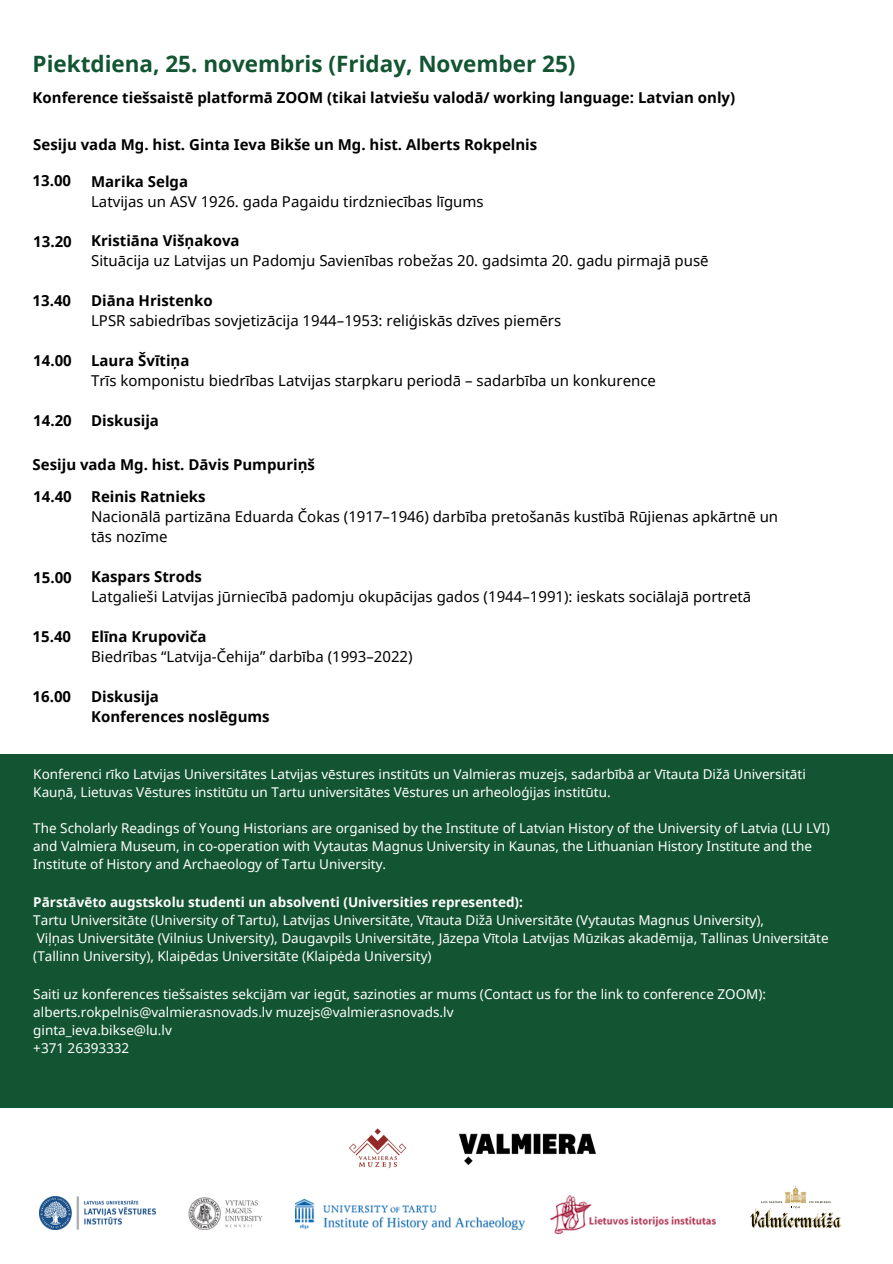
<style>
.page{position:relative;width:893px;height:1264px;background:#fff}
.page>*{position:absolute;margin:0;border:0;box-sizing:border-box;transform-origin:0 0}
.t1{font:700 22.5px "Noto Sans";color:#135532}
.t2{font:15px/20px "Noto Sans";color:#000}
.t3{font:700 15px/20px "Noto Sans";color:#000}
.t4{font:13.5px/18px "Noto Sans";color:#fff}
.t5{font:700 13.5px "Noto Sans";color:#fff}
</style>
<div class="page">
<img style="left:349px;top:1128px;width:58px;height:41px">
<img style="left:39px;top:1196px;width:116px;height:33px">
<img style="left:188px;top:1197px;width:74px;height:32px">
<img style="left:550px;top:1195px;width:165px;height:38px">
<img style="left:296px;top:1199px;width:228px;height:30px">
<img style="left:458px;top:1133px;width:138px;height:33px">
<svg style="left:750px;top:1185px;width:91px;height:43px"></svg>
<div style="left:0;top:754px;width:892px;height:353px;background:#135532"></div>
<h1 class="t1" style="left:33px;top:48px;width:544px">Piektdiena, 25. novembris (Friday, November 25)</h1>
<p class="t3" style="left:33px;top:87px;width:704px">Konference tiešsaistē platformā ZOOM (tikai latviešu valodā/ working language: Latvian only)</p>
<p class="t3" style="left:33px;top:134px;width:505px">Sesiju vada Mg. hist. Ginta Ieva Bikše un Mg. hist. Alberts Rokpelnis</p>
<p class="t3" style="left:33px;top:170px;width:40px">13.00</p>
<p class="t3" style="left:33px;top:231px;width:40px">13.20</p>
<p class="t3" style="left:33px;top:290px;width:40px">13.40</p>
<p class="t3" style="left:33px;top:350px;width:40px">14.00</p>
<p class="t3" style="left:33px;top:410px;width:40px">14.20</p>
<p class="t3" style="left:91px;top:171px;width:98px">Marika Selga</p>
<p class="t2" style="left:91px;top:191px;width:394px">Latvijas un ASV 1926. gada Pagaidu tirdzniecības līgums</p>
<p class="t3" style="left:91px;top:231px;width:150px">Kristiāna Višņakova</p>
<p class="t2" style="left:91px;top:251px;width:619px">Situācija uz Latvijas un Padomju Savienības robežas 20. gadsimta 20. gadu pirmajā pusē</p>
<p class="t3" style="left:91px;top:291px;width:123px">Diāna Hristenko</p>
<p class="t2" style="left:91px;top:311px;width:471px">LPSR sabiedrības sovjetizācija 1944–1953: reliģiskās dzīves piemērs</p>
<p class="t3" style="left:91px;top:350px;width:100px">Laura Švītiņa</p>
<p class="t2" style="left:91px;top:370px;width:566px">Trīs komponistu biedrības Latvijas starpkaru periodā – sadarbība un konkurence</p>
<p class="t3" style="left:91px;top:410px;width:69px">Diskusija</p>
<p class="t3" style="left:33px;top:454px;width:284px">Sesiju vada Mg. hist. Dāvis Pumpuriņš</p>
<p class="t3" style="left:33px;top:486px;width:40px">14.40</p>
<p class="t3" style="left:33px;top:566px;width:40px">15.00</p>
<p class="t3" style="left:33px;top:626px;width:40px">15.40</p>
<p class="t3" style="left:33px;top:686px;width:40px">16.00</p>
<p class="t3" style="left:91px;top:486px;width:116px">Reinis Ratnieks</p>
<p class="t2" style="left:91px;top:506px;width:688px">Nacionālā partizāna Eduarda Čokas (1917–1946) darbība pretošanās kustībā Rūjienas apkārtnē un tās nozīme</p>
<p class="t3" style="left:91px;top:566px;width:112px">Kaspars Strods</p>
<p class="t2" style="left:91px;top:586px;width:661px">Latgalieši Latvijas jūrniecībā padomju okupācijas gados (1944–1991): ieskats sociālajā portretā</p>
<p class="t3" style="left:91px;top:626px;width:117px">Elīna Krupoviča</p>
<p class="t2" style="left:91px;top:646px;width:323px">Biedrības “Latvija-Čehija” darbība (1993–2022)</p>
<p class="t3" style="left:91px;top:686px;width:180px">Diskusija<br>Konferences noslēgums</p>
<p class="t4" style="left:33px;top:764px;width:774px">Konferenci rīko Latvijas Universitātes Latvijas vēstures institūts un Valmieras muzejs, sadarbībā ar Vītauta Dižā Universitāti<br>Kauņā, Lietuvas Vēstures institūtu un Tartu universitātes Vēstures un arheoloģijas institūtu.</p>
<p class="t4" style="left:33px;top:818px;width:798px">The Scholarly Readings of Young Historians are organised by the Institute of Latvian History of the University of Latvia (LU LVI) and Valmiera Museum, in co-operation with Vytautas Magnus University in Kaunas, the Lithuanian History Institute and the<br>Institute of History and Archaeology of Tartu University.</p>
<p class="t5" style="left:33px;top:892px;width:491px">Pārstāvēto augstskolu studenti un absolventi (Universities represented):</p>
<p class="t4" style="left:33px;top:910px;width:796px">Tartu Universitāte (University of Tartu), Latvijas Universitāte, Vītauta Dižā Universitāte (Vytautas Magnus University),<br>Viļņas Universitāte (Vilnius University), Daugavpils Universitāte, Jāzepa Vītola Latvijas Mūzikas akadēmija, Tallinas Universitāte (Tallinn University), Klaipēdas Universitāte (Klaipėda University)</p>
<p class="t4" style="left:33px;top:984px;width:734px">Saiti uz konferences tiešsaistes sekcijām var iegūt, sazinoties ar mums (Contact us for the link to conference ZOOM): alberts.rokpelnis@valmierasnovads.lv muzejs@valmierasnovads.lv<br>ginta_ieva.bikse@lu.lv<br>+371 26393332</p>
</div>
